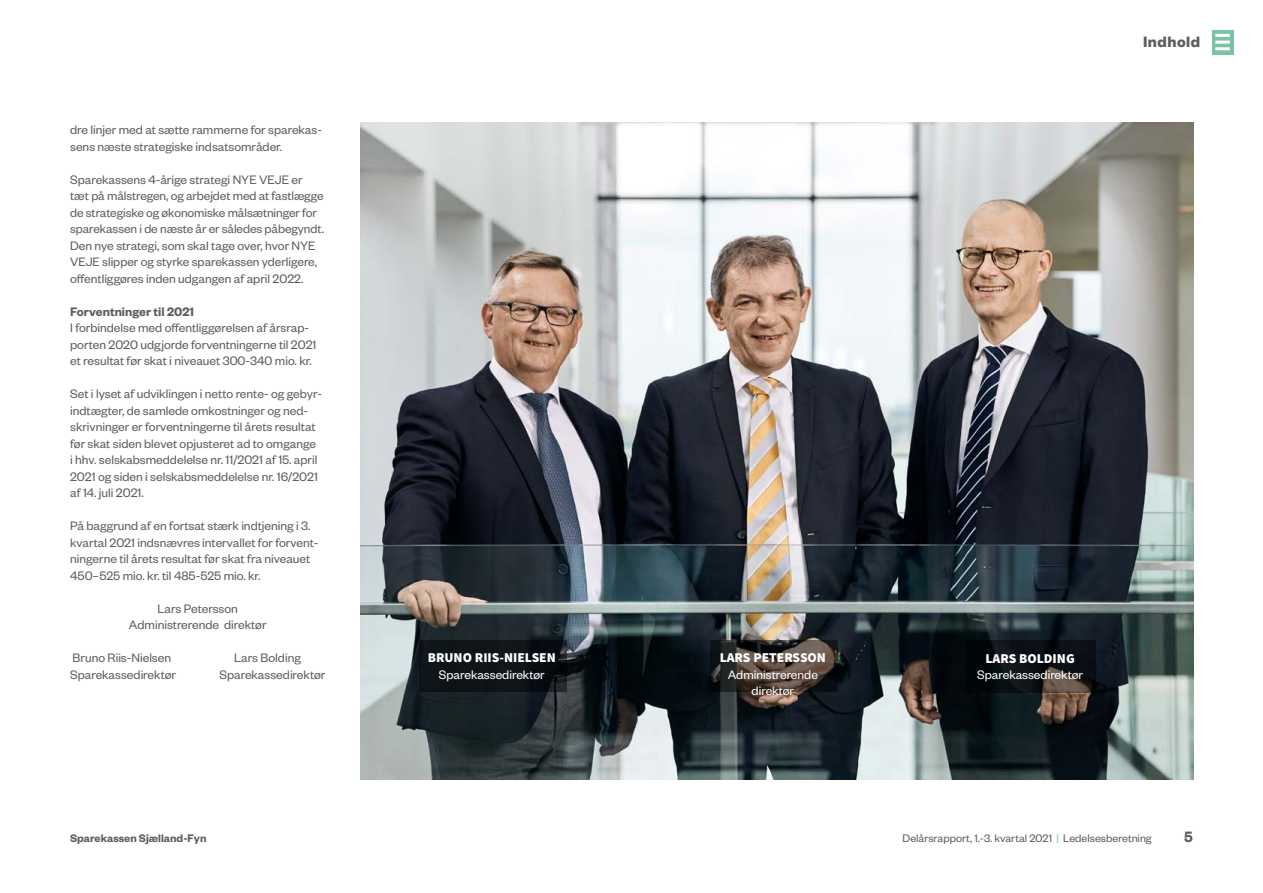
<style>
.page{position:relative;width:1263px;height:893px;background:#fff}
.page>*{position:absolute;margin:0;border:0;box-sizing:border-box;transform-origin:0 0}
.t1{font:700 16.5px "Founders Grotesk";letter-spacing:.03em;color:#5d5f5e}
.t2{font:600 16.5px "Founders Grotesk";color:#5d5f5e}
.t3{font:13.5px/16.5px "Founders Grotesk";color:#5d5f5e}
.t4{font:13.5px/16.5px "Founders Grotesk";color:#fff;text-align:center}
.t5{font:900 13.5px "Source Sans Pro";color:#fff}
.t6{font:600 13.5px "Founders Grotesk";color:#5d5f5e}
.t7{font:12px "Founders Grotesk";color:#5d5f5e}
.t8{font:600 12px "Founders Grotesk";color:#5d5f5e}
.s1{color:#7ac4a4}
</style>
<div class="page">
<img style="left:360px;top:122px;width:834px;height:657px">
<div style="left:419px;top:640px;width:148px;height:51px;background:#0f1517"></div>
<svg style="left:965px;top:640px;width:131px;height:52px;background:#131618"></svg>
<svg style="left:710px;top:640px;width:128px;height:51px;background:#403732"></svg>
<svg style="left:1212px;top:30px;width:21px;height:24px"></svg>
<hr style="left:1215px;top:34px;width:15px;height:3px;background:#fff">
<hr style="left:1215px;top:41px;width:15px;height:3px;background:#fff">
<hr style="left:1215px;top:47px;width:15px;height:3px;background:#fff">
<p class="t3" style="left:70px;top:121px;width:253px">dre linjer med at sætte rammerne for sparekas&shy;sens næste strategiske indsatsområder.</p>
<p class="t3" style="left:70px;top:171px;width:255px">Sparekassens 4-årige strategi NYE VEJE er tæt på målstregen, og arbejdet med at fastlægge de strategiske og økonomiske målsætninger for sparekassen i de næste år er således påbegyndt.<br>Den nye strategi, som skal tage over, hvor NYE VEJE slipper og styrke sparekassen yderligere, offentliggøres inden udgangen af april 2022.</p>
<p class="t6" style="left:70px;top:303px;width:125px">Forventninger til 2021</p>
<p class="t3" style="left:70px;top:319px;width:248px">I forbindelse med offentliggørelsen af årsrap&shy;porten 2020 udgjorde forventningerne til 2021 et resultat før skat i niveauet 300-340 mio. kr.</p>
<p class="t3" style="left:70px;top:385px;width:253px">Set i lyset af udviklingen i netto rente- og gebyr&shy;indtægter, de samlede omkostninger og ned&shy;skrivninger er forventningerne til årets resultat før skat siden blevet opjusteret ad to omgange i hhv. selskabsmeddelelse nr. 11/2021 af 15. april 2021 og siden i selskabsmeddelelse nr. 16/2021 af 14. juli 2021.</p>
<p class="t3" style="left:70px;top:517px;width:250px">På baggrund af en fortsat stærk indtjening i 3. kvartal 2021 indsnævres intervallet for forvent&shy;ningerne til årets resultat før skat fra niveauet 450–525 mio. kr. til 485-525 mio. kr.</p>
<p class="t3" style="left:129px;top:600px;width:139px;text-align:center">Lars Petersson<br>Administrerende direktør</p>
<p class="t3" style="left:73px;top:649px;width:100px">Bruno Riis-Nielsen</p>
<p class="t3" style="left:234px;top:649px;width:68px">Lars Bolding</p>
<p class="t3" style="left:70px;top:666px;width:107px">Sparekassedirektør</p>
<p class="t3" style="left:219px;top:666px;width:107px">Sparekassedirektør</p>
<p class="t5" style="left:428px;top:649px;width:130px">BRUNO RIIS-NIELSEN</p>
<p class="t4" style="left:439px;top:666px;width:107px">Sparekassedirektør</p>
<p class="t1" style="left:1143px;top:31px;width:59px">Indhold</p>
<p class="t5" style="left:720px;top:649px;width:108px">LARS PETERSSON</p>
<p class="t4" style="left:728px;top:665px;width:92px">Administrerende direktør</p>
<p class="t5" style="left:985px;top:650px;width:91px">LARS BOLDING</p>
<p class="t4" style="left:977px;top:666px;width:107px">Sparekassedirektør</p>
<p class="t8" style="left:70px;top:830px;width:138px">Sparekassen Sjælland-Fyn</p>
<p class="t7" style="left:903px;top:831px;width:251px">Delårsrapport, 1.-3. kvartal 2021 <span class="s1">|</span> Ledelsesberetning</p>
<p class="t2" style="left:1184px;top:826px;width:10px">5</p>
</div>
